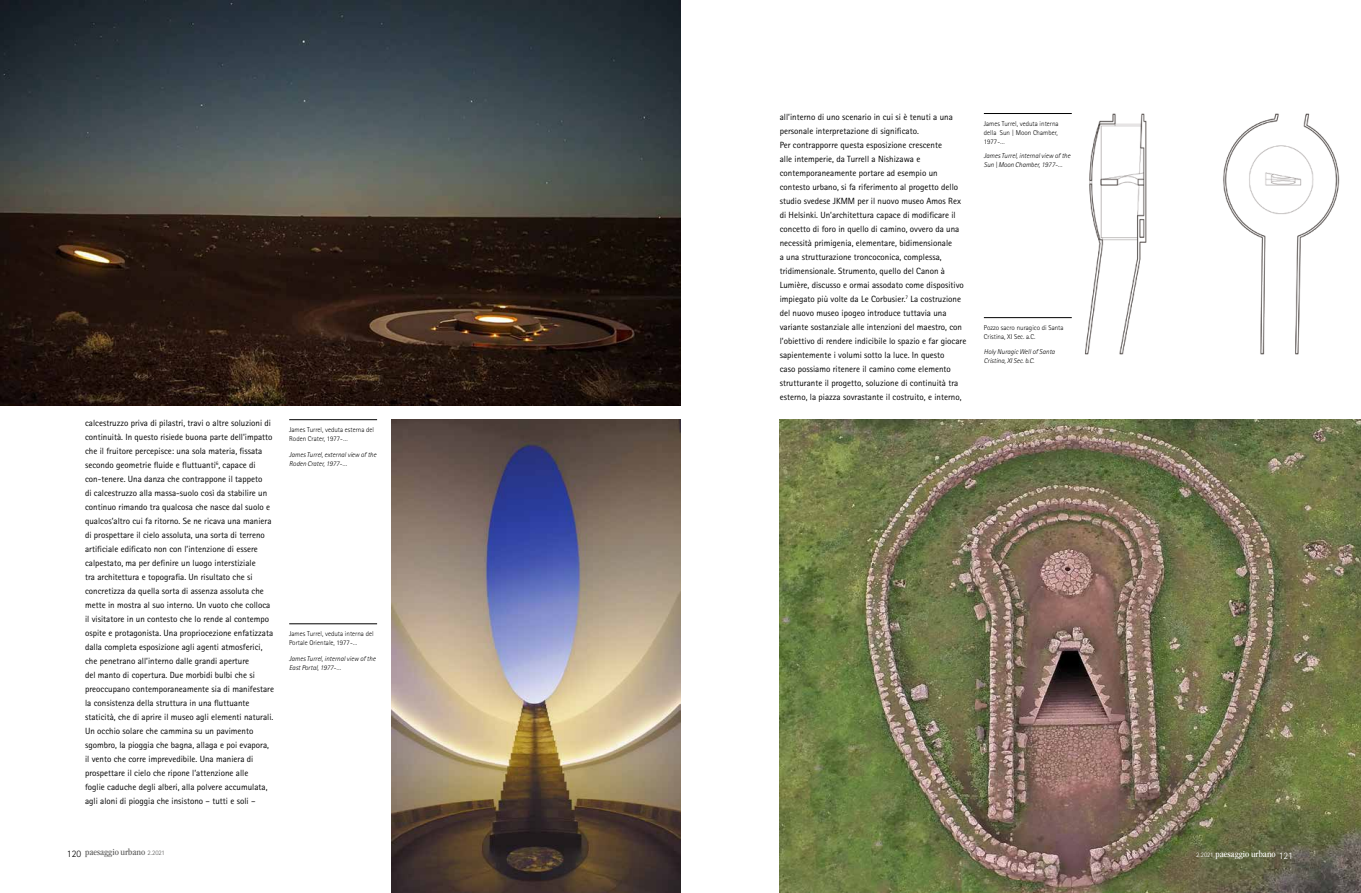
<style>
.page{position:relative;width:1361px;height:893px;background:#fff}
.page>*{position:absolute;margin:0;border:0;box-sizing:border-box;transform-origin:0 0}
.t1{font:condensed 9.5px "ITC Garamond Std";color:#fff}
.t2{font:condensed 9.5px "ITC Garamond Std";color:#575756}
.t3{font:9px/14px "Rotis Sans Serif Std";color:#000}
.t4{font:300 7px/9px "Rotis Sans Serif Std";color:#000}
.t5{font:italic 300 7px/9px "Rotis Sans Serif Std";color:#000}
.s1{font-family:"Rotis Sans Serif Std";font-weight:300;font-stretch:normal;font-size:9.9px;color:#000}
.s2{font-family:"Rotis Sans Serif Std";font-weight:300;font-stretch:normal;font-size:6.8px}
.s3{font-family:"Rotis Sans Serif Std";font-weight:300;font-stretch:normal;font-size:9.9px}
</style>
<div class="page">
<img style="left:0;top:0;width:680px;height:405px">
<img style="left:391px;top:420px;width:289px;height:473px">
<img style="left:1085px;top:113px;width:255px;height:242px">
<img style="left:780px;top:420px;width:581px;height:473px">
<hr style="left:289px;top:419px;width:88px;height:1px;background:#000">
<hr style="left:289px;top:624px;width:88px;height:1px;background:#000">
<hr style="left:984px;top:113px;width:87px;height:1px;background:#000">
<hr style="left:984px;top:317px;width:87px;height:1px;background:#000">
<p class="t3" style="left:85px;top:416px;width:190px">calcestruzzo priva di pilastri, travi o altre soluzioni di continuità. In questo risiede buona parte dell’impatto che il fruitore percepisce: una sola materia, fissata secondo geometrie fluide e fluttuanti<sup>6</sup>, capace di con-tenere. Una danza che contrappone il tappeto<br>di calcestruzzo alla massa-suolo così da stabilire un continuo rimando tra qualcosa che nasce dal suolo e qualcos’altro cui fa ritorno. Se ne ricava una maniera di prospettare il cielo assoluta, una sorta di terreno artificiale edificato non con l’intenzione di essere calpestato, ma per definire un luogo interstiziale<br>tra architettura e topografia. Un risultato che si concretizza da quella sorta di assenza assoluta che mette in mostra al suo interno. Un vuoto che colloca il visitatore in un contesto che lo rende al contempo ospite e protagonista. Una propriocezione enfatizzata dalla completa esposizione agli agenti atmosferici, che penetrano all’interno dalle grandi aperture<br>del manto di copertura. Due morbidi bulbi che si preoccupano contemporaneamente sia di manifestare la consistenza della struttura in una fluttuante staticità, che di aprire il museo agli elementi naturali.<br>Un occhio solare che cammina su un pavimento sgombro, la pioggia che bagna, allaga e poi evapora, il vento che corre imprevedibile. Una maniera di prospettare il cielo che ripone l’attenzione alle<br>foglie caduche degli alberi, alla polvere accumulata, agli aloni di pioggia che insistono – tutti e soli –</p>
<p class="t4" style="left:289px;top:425px;width:86px">James Turrel, veduta esterna del<br>Roden Crater, 1977-…</p>
<p class="t5" style="left:289px;top:450px;width:89px">James Turrel, external view of the<br>Roden Crater, 1977-…</p>
<p class="t4" style="left:289px;top:629px;width:86px">James Turrel, veduta interna del<br>Portale Orientale, 1977-…</p>
<p class="t5" style="left:289px;top:654px;width:88px">James Turrel, internal view of the<br>East Portal, 1977-…</p>
<p class="t2" style="left:67px;top:847px;width:99px"><span class="s1">120</span> paesaggio urbano <span class="s2">2.2021</span></p>
<p class="t3" style="left:780px;top:110px;width:188px">all’interno di uno scenario in cui si è tenuti a una personale interpretazione di significato.<br>Per contrapporre questa esposizione crescente<br>alle intemperie, da Turrell a Nishizawa e contemporaneamente portare ad esempio un contesto urbano, si fa riferimento al progetto dello studio svedese JKMM per il nuovo museo Amos Rex di Helsinki. Un’architettura capace di modificare il concetto di foro in quello di camino, ovvero da una necessità primigenia, elementare, bidimensionale<br>a una strutturazione troncoconica, complessa, tridimensionale. Strumento, quello del Canon à Lumière, discusso e ormai assodato come dispositivo impiegato più volte da Le Corbusier.<sup>7</sup> La costruzione del nuovo museo ipogeo introduce tuttavia una variante sostanziale alle intenzioni del maestro, con l’obiettivo di rendere indicibile lo spazio e far giocare sapientemente i volumi sotto la luce. In questo<br>caso possiamo ritenere il camino come elemento strutturante il progetto, soluzione di continuità tra esterno, la piazza sovrastante il costruito, e interno,</p>
<p class="t4" style="left:984px;top:119px;width:76px">James Turrel, veduta interna della Sun | Moon Chamber,<br>1977-…</p>
<p class="t5" style="left:984px;top:151px;width:88px">James Turrel, internal view of the<br>Sun | Moon Chamber, 1977-…</p>
<p class="t4" style="left:984px;top:323px;width:81px">Pozzo sacro nuragico di Santa<br>Cristina, XI Sec. a.C.</p>
<p class="t5" style="left:984px;top:348px;width:73px">Holy Nuragic Well of Santa<br>Cristina, XI Sec. b.C.</p>
<p class="t1" style="left:1196px;top:848px;width:98px"><span class="s2">2.2021</span> paesaggio urbano <span class="s3">121</span></p>
</div>
